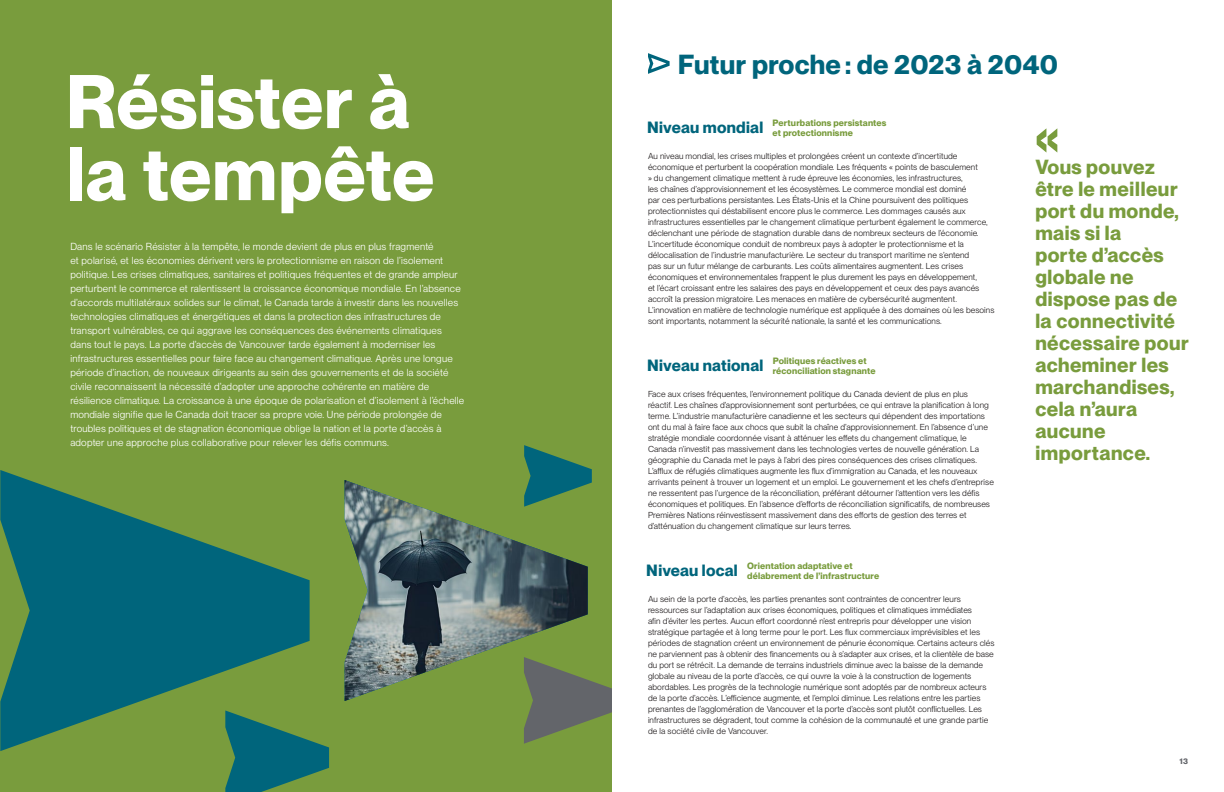
<style>
.page{position:relative;width:1224px;height:792px;background:#fff}
.page>*{position:absolute;margin:0;border:0;box-sizing:border-box;transform-origin:0 0}
.t1{font:700 74.2px/72px "PP Neue Montreal";letter-spacing:.01em;color:#fff}
.t2{font:700 52px "PP Neue Montreal";color:#799c3d}
.t3{font:700 27px "PP Neue Montreal";letter-spacing:.01em;color:#00657c}
.t4{font:700 20px/22px "PP Neue Montreal";letter-spacing:.02em;color:#799c3d}
.t5{font:700 16px "PP Neue Montreal";letter-spacing:.015em;color:#00657c}
.t6{font:10px/14px "PP Neue Montreal";letter-spacing:.02em;color:#fff}
.t7{font:700 9px/10px "PP Neue Montreal";letter-spacing:.015em;color:#799c3d}
.t8{font:8.5px/11px "PP Neue Montreal";letter-spacing:.01em;color:#231f20}
.t9{font:700 8px "PP Neue Montreal";color:#63656a}
</style>
<div class="page">
<div style="left:0;top:0;width:612px;height:792px;background:#799c3d"></div>
<svg style="left:225px;top:740px;width:104px;height:52px"></svg>
<svg style="left:524px;top:680px;width:88px;height:64px"></svg>
<svg style="left:524px;top:445px;width:68px;height:39px"></svg>
<svg style="left:0;top:470px;width:310px;height:281px;fill:#00657c"></svg>
<img style="left:345px;top:480px;width:243px;height:221px">
<svg style="left:648px;top:53px;width:22px;height:21px"></svg>
<h1 class="t1" style="left:66px;top:67px;width:371px">Résister à la tempête</h1>
<p class="t6" style="left:70px;top:239px;width:395px">Dans le scénario Résister à la tempête, le monde devient de plus en plus fragmenté<br>et polarisé, et les économies dérivent vers le protectionnisme en raison de l’isolement politique. Les crises climatiques, sanitaires et politiques fréquentes et de grande ampleur perturbent le commerce et ralentissent la croissance économique mondiale. En l’absence d’accords multilatéraux solides sur le climat, le Canada tarde à investir dans les nouvelles technologies climatiques et énergétiques et dans la protection des infrastructures de transport vulnérables, ce qui aggrave les conséquences des événements climatiques dans tout le pays. La porte d’accès de Vancouver tarde également à moderniser les infrastructures essentielles pour faire face au changement climatique. Après une longue période d’inaction, de nouveaux dirigeants au sein des gouvernements et de la société civile reconnaissent la nécessité d’adopter une approche cohérente en matière de résilience climatique. La croissance à une époque de polarisation et d’isolement à l’échelle mondiale signifie que le Canada doit tracer sa propre voie. Une période prolongée de troubles politiques et de stagnation économique oblige la nation et la porte d’accès à adopter une approche plus collaborative pour relever les défis communs.</p>
<h3 class="t3" style="left:678px;top:48px;width:382px">Futur proche : de 2023 à 2040</h3>
<h3 class="t5" style="left:647px;top:118px;width:118px">Niveau mondial</h3>
<p class="t7" style="left:773px;top:118px;width:115px">Perturbations persistantes et protectionnisme</p>
<p class="t8" style="left:648px;top:151px;width:348px">Au niveau mondial, les crises multiples et prolongées créent un contexte d’incertitude économique et perturbent la coopération mondiale. Les fréquents « points de basculement<br>» du changement climatique mettent à rude épreuve les économies, les infrastructures,<br>les chaînes d’approvisionnement et les écosystèmes. Le commerce mondial est dominé<br>par ces perturbations persistantes. Les États-Unis et la Chine poursuivent des politiques protectionnistes qui déstabilisent encore plus le commerce. Les dommages causés aux infrastructures essentielles par le changement climatique perturbent également le commerce, déclenchant une période de stagnation durable dans de nombreux secteurs de l’économie.<br>L’incertitude économique conduit de nombreux pays à adopter le protectionnisme et la délocalisation de l’industrie manufacturière. Le secteur du transport maritime ne s’entend<br>pas sur un futur mélange de carburants. Les coûts alimentaires augmentent. Les crises économiques et environnementales frappent le plus durement les pays en développement,<br>et l’écart croissant entre les salaires des pays en développement et ceux des pays avancés accroît la pression migratoire. Les menaces en matière de cybersécurité augmentent.<br>L’innovation en matière de technologie numérique est appliquée à des domaines où les besoins sont importants, notamment la sécurité nationale, la santé et les communications.</p>
<h3 class="t5" style="left:647px;top:356px;width:118px">Niveau national</h3>
<p class="t7" style="left:773px;top:356px;width:104px">Politiques réactives et réconciliation stagnante</p>
<p class="t8" style="left:648px;top:389px;width:347px">Face aux crises fréquentes, l’environnement politique du Canada devient de plus en plus réactif. Les chaînes d’approvisionnement sont perturbées, ce qui entrave la planification à long terme. L’industrie manufacturière canadienne et les secteurs qui dépendent des importations ont du mal à faire face aux chocs que subit la chaîne d’approvisionnement. En l’absence d’une stratégie mondiale coordonnée visant à atténuer les effets du changement climatique, le Canada n’investit pas massivement dans les technologies vertes de nouvelle génération. La géographie du Canada met le pays à l’abri des pires conséquences des crises climatiques.<br>L’afflux de réfugiés climatiques augmente les flux d’immigration au Canada, et les nouveaux arrivants peinent à trouver un logement et un emploi. Le gouvernement et les chefs d’entreprise ne ressentent pas l’urgence de la réconciliation, préférant détourner l’attention vers les défis économiques et politiques. En l’absence d’efforts de réconciliation significatifs, de nombreuses Premières Nations réinvestissent massivement dans des efforts de gestion des terres et d’atténuation du changement climatique sur leurs terres.</p>
<h3 class="t5" style="left:646px;top:561px;width:93px">Niveau local</h3>
<p class="t7" style="left:747px;top:561px;width:133px">Orientation adaptative et délabrement de l’infrastructure</p>
<p class="t8" style="left:648px;top:594px;width:348px">Au sein de la porte d’accès, les parties prenantes sont contraintes de concentrer leurs ressources sur l’adaptation aux crises économiques, politiques et climatiques immédiates<br>afin d’éviter les pertes. Aucun effort coordonné n’est entrepris pour développer une vision stratégique partagée et à long terme pour le port. Les flux commerciaux imprévisibles et les périodes de stagnation créent un environnement de pénurie économique. Certains acteurs clés ne parviennent pas à obtenir des financements ou à s’adapter aux crises, et la clientèle de base du port se rétrécit. La demande de terrains industriels diminue avec la baisse de la demande globale au niveau de la porte d’accès, ce qui ouvre la voie à la construction de logements abordables. Les progrès de la technologie numérique sont adoptés par de nombreux acteurs de la porte d’accès. L’efficience augmente, et l’emploi diminue. Les relations entre les parties prenantes de l’agglomération de Vancouver et la porte d’accès sont plutôt conflictuelles. Les infrastructures se dégradent, tout comme la cohésion de la communauté et une grande partie de la société civile de Vancouver.</p>
<h2 class="t2" style="left:1035px;top:104px;width:27px">«</h2>
<h3 class="t4" style="left:1035px;top:156px;width:155px">Vous pouvez être le meilleur port du monde, mais si la<br>porte d’accès globale ne dispose pas de la connectivité nécessaire pour acheminer les marchandises, cela n’aura aucune importance.</h3>
<p class="t9" style="left:1180px;top:756px;width:10px">13</p>
</div>
